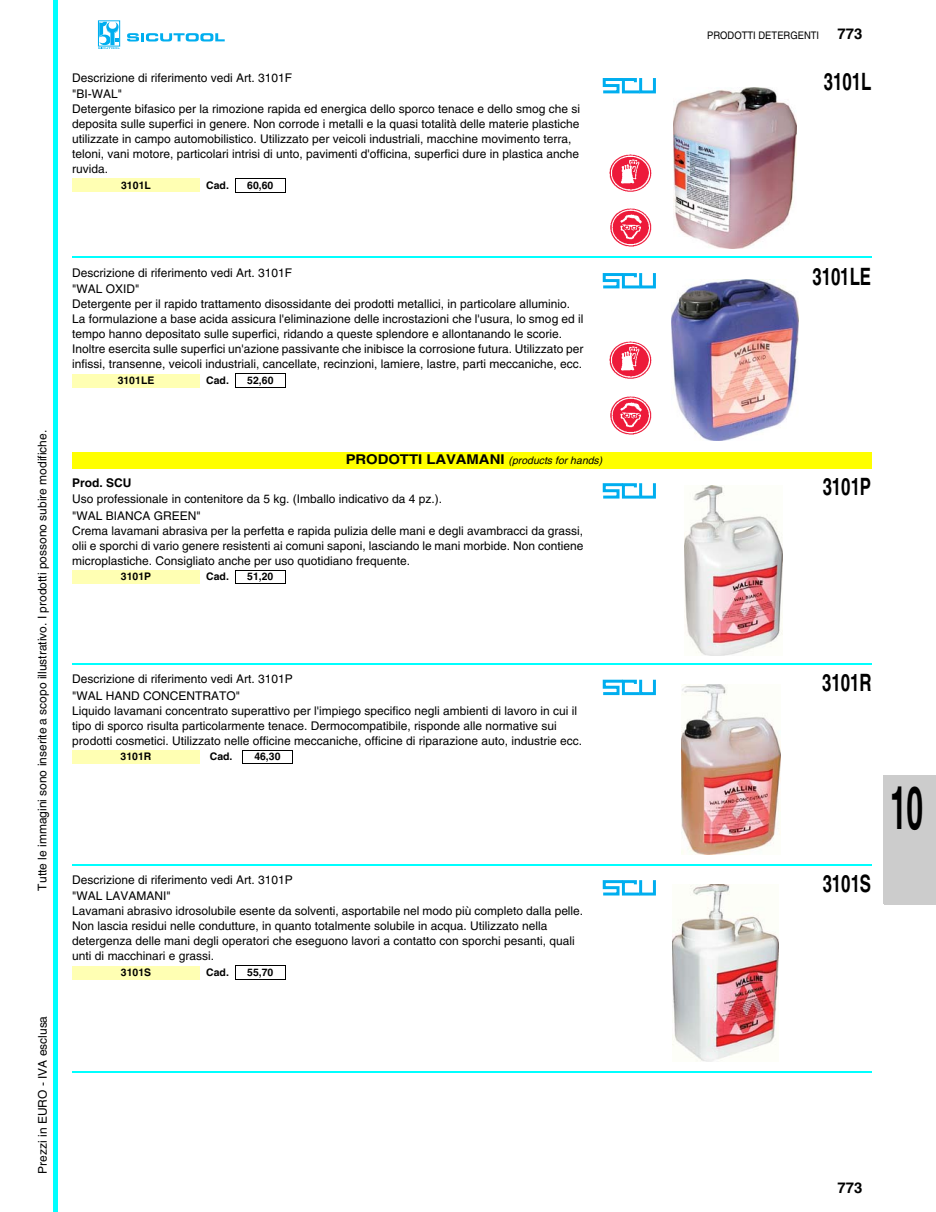
<style>
.page{position:relative;width:936px;height:1212px;background:#fff}
.page>*{position:absolute;margin:0;border:0;box-sizing:border-box;transform-origin:0 0}
.t1{font:700 60px "Helvetica";color:#000;scale:.5 1}
.t2{font:700 24px "Helvetica";color:#000;scale:.7 1}
.t3{font:700 15px "Helvetica";color:#000}
.t4{font:12px/15px "Helvetica";color:#000}
.t5{font:700 12px "Helvetica";color:#000}
.t6{font:700 10.5px "Helvetica";letter-spacing:.005em;color:#000}
.t7{font:italic 10.5px "Helvetica";letter-spacing:.005em;color:#000}
.t8{font:10.5px "Helvetica";color:#000;scale:.9 1}
.s1{font-weight:700;font-style:normal;font-size:13.5px}
.s2{font-weight:700;font-size:15px}
</style>
<div class="page">
<div style="left:53px;top:0;width:5px;height:1212px;background:#0ff"></div>
<svg style="left:127px;top:33px;width:98px;height:8px"></svg>
<div style="left:96px;top:19px;width:26px;height:30px;border:3px solid #fff"></div>
<svg style="left:98px;top:22px;width:22px;height:27px"></svg>
<div style="left:884px;top:776px;width:51px;height:128px;background:#ccc"></div>
<hr style="left:884px;top:775px;width:51px;height:2px;background:#ccc">
<hr style="left:884px;top:903px;width:51px;height:2px;background:#ccc">
<img style="left:674px;top:87px;width:122px;height:162px">
<div style="left:639px;top:77px;width:17px;height:16px;border:3px solid #00aeef"></div>
<svg style="left:602px;top:77px;width:40px;height:17px"></svg>
<img style="left:607px;top:207px;width:46px;height:40px">
<img style="left:609px;top:154px;width:43px;height:39px">
<div style="left:72px;top:179px;width:128px;height:13px;background:#ffffb3"></div>
<svg style="left:235px;top:179px;width:1px;height:13px"></svg>
<svg style="left:285px;top:179px;width:1px;height:13px"></svg>
<hr style="left:235px;top:178px;width:51px;height:1px;background:#000">
<hr style="left:235px;top:192px;width:51px;height:1px;background:#000">
<hr style="left:72px;top:257px;width:800px;height:1px;background:#0ff">
<img style="left:671px;top:279px;width:128px;height:162px">
<div style="left:639px;top:272px;width:17px;height:16px;border:3px solid #00aeef"></div>
<svg style="left:602px;top:272px;width:40px;height:17px"></svg>
<img style="left:607px;top:396px;width:46px;height:40px">
<img style="left:609px;top:341px;width:43px;height:39px">
<div style="left:72px;top:374px;width:128px;height:13px;background:#ffffb3"></div>
<svg style="left:235px;top:374px;width:1px;height:13px"></svg>
<svg style="left:285px;top:374px;width:1px;height:13px"></svg>
<hr style="left:235px;top:373px;width:51px;height:1px;background:#000">
<hr style="left:235px;top:387px;width:51px;height:1px;background:#000">
<div style="left:72px;top:452px;width:800px;height:16px;background:#ff0"></div>
<img style="left:684px;top:485px;width:98px;height:170px">
<div style="left:639px;top:482px;width:17px;height:17px;border:3px solid #00aeef"></div>
<svg style="left:602px;top:482px;width:40px;height:17px"></svg>
<div style="left:72px;top:570px;width:128px;height:14px;background:#ffffb3"></div>
<svg style="left:235px;top:571px;width:1px;height:13px"></svg>
<svg style="left:285px;top:571px;width:1px;height:13px"></svg>
<hr style="left:235px;top:570px;width:51px;height:1px;background:#000">
<hr style="left:235px;top:584px;width:51px;height:1px;background:#000">
<hr style="left:72px;top:663px;width:800px;height:2px;background:#0ff">
<img style="left:682px;top:685px;width:99px;height:170px">
<div style="left:639px;top:678px;width:17px;height:17px;border:3px solid #00aeef"></div>
<svg style="left:602px;top:678px;width:40px;height:18px"></svg>
<div style="left:72px;top:750px;width:128px;height:14px;background:#ffffb3"></div>
<svg style="left:242px;top:751px;width:1px;height:13px"></svg>
<svg style="left:292px;top:751px;width:1px;height:13px"></svg>
<hr style="left:242px;top:750px;width:51px;height:1px;background:#000">
<hr style="left:242px;top:764px;width:51px;height:1px;background:#000">
<hr style="left:72px;top:864px;width:800px;height:1px;background:#0ff">
<img style="left:672px;top:884px;width:106px;height:177px">
<div style="left:639px;top:879px;width:17px;height:17px;border:3px solid #00aeef"></div>
<svg style="left:602px;top:879px;width:40px;height:17px"></svg>
<div style="left:72px;top:966px;width:128px;height:13px;background:#ffffb3"></div>
<svg style="left:235px;top:967px;width:1px;height:12px"></svg>
<svg style="left:285px;top:967px;width:1px;height:12px"></svg>
<hr style="left:235px;top:966px;width:51px;height:1px;background:#000">
<hr style="left:235px;top:979px;width:51px;height:1px;background:#000">
<hr style="left:72px;top:1071px;width:800px;height:2px;background:#0ff">
<p class="t4" style="left:72px;top:69px;width:221px;line-height:16.5px">Descrizione di riferimento vedi Art. 3101F "BI-WAL"</p>
<p class="t4" style="left:72px;top:101px;width:509px">Detergente bifasico per la rimozione rapida ed energica dello sporco tenace e dello smog che si deposita sulle superfici in genere. Non corrode i metalli e la quasi totalità delle materie plastiche utilizzate in campo automobilistico. Utilizzato per veicoli industriali, macchine movimento terra, teloni, vani motore, particolari intrisi di unto, pavimenti d'officina, superfici dure in plastica anche ruvida.</p>
<p class="t6" style="left:121px;top:179px;width:31px">3101L</p>
<p class="t6" style="left:206px;top:179px;width:24px">Cad.</p>
<p class="t6" style="left:247px;top:179px;width:28px">60,60</p>
<p class="t4" style="left:35px;top:891px;width:462px;rotate:-90deg">Tutte le immagini sono inserite a scopo illustrativo. I prodotti possono subire modifiche.</p>
<p class="t4" style="left:35px;top:1174px;width:159px;rotate:-90deg">Prezzi in EURO - IVA esclusa</p>
<p class="t4" style="left:72px;top:264px;width:221px;line-height:16.5px">Descrizione di riferimento vedi Art. 3101F "WAL OXID"</p>
<p class="t4" style="left:72px;top:297px;width:513px">Detergente per il rapido trattamento disossidante dei prodotti metallici, in particolare alluminio.<br>La formulazione a base acida assicura l'eliminazione delle incrostazioni che l'usura, lo smog ed il tempo hanno depositato sulle superfici, ridando a queste splendore e allontanando le scorie.<br>Inoltre esercita sulle superfici un'azione passivante che inibisce la corrosione futura. Utilizzato per infissi, transenne, veicoli industriali, cancellate, recinzioni, lamiere, lastre, parti meccaniche, ecc.</p>
<p class="t6" style="left:118px;top:374px;width:38px">3101LE</p>
<p class="t6" style="left:206px;top:374px;width:24px">Cad.</p>
<p class="t6" style="left:247px;top:374px;width:28px">52,60</p>
<p class="t7" style="left:346px;top:456px;width:258px"><span class="s1">PRODOTTI LAVAMANI</span> (products for hands)</p>
<p class="t5" style="left:72px;top:475px;width:61px">Prod. SCU</p>
<p class="t4" style="left:72px;top:491px;width:371px;line-height:16.5px">Uso professionale in contenitore da 5 kg. (Imballo indicativo da 4 pz.). "WAL BIANCA GREEN"</p>
<p class="t4" style="left:72px;top:523px;width:513px;text-align:justify">Crema lavamani abrasiva per la perfetta e rapida pulizia delle mani e degli avambracci da grassi, olii e sporchi di vario genere resistenti ai comuni saponi, lasciando le mani morbide. Non contiene microplastiche. Consigliato anche per uso quotidiano frequente.</p>
<p class="t6" style="left:121px;top:570px;width:32px">3101P</p>
<p class="t6" style="left:206px;top:570px;width:24px">Cad.</p>
<p class="t6" style="left:247px;top:570px;width:28px">51,20</p>
<p class="t4" style="left:72px;top:671px;width:222px;line-height:16.5px">Descrizione di riferimento vedi Art. 3101P "WAL HAND CONCENTRATO"</p>
<p class="t4" style="left:72px;top:703px;width:511px">Liquido lavamani concentrato superattivo per l'impiego specifico negli ambienti di lavoro in cui il tipo di sporco risulta particolarmente tenace. Dermocompatibile, risponde alle normative sui prodotti cosmetici. Utilizzato nelle officine meccaniche, officine di riparazione auto, industrie ecc.</p>
<p class="t6" style="left:121px;top:750px;width:32px">3101R</p>
<p class="t6" style="left:210px;top:750px;width:24px">Cad.</p>
<p class="t6" style="left:254px;top:750px;width:28px">46,30</p>
<p class="t4" style="left:72px;top:871px;width:222px;line-height:16.5px">Descrizione di riferimento vedi Art. 3101P "WAL LAVAMANI"</p>
<p class="t4" style="left:72px;top:904px;width:513px">Lavamani abrasivo idrosolubile esente da solventi, asportabile nel modo più completo dalla pelle.<br>Non lascia residui nelle condutture, in quanto totalmente solubile in acqua. Utilizzato nella detergenza delle mani degli operatori che eseguono lavori a contatto con sporchi pesanti, quali unti di macchinari e grassi.</p>
<p class="t6" style="left:121px;top:966px;width:32px">3101S</p>
<p class="t6" style="left:206px;top:966px;width:24px">Cad.</p>
<p class="t6" style="left:247px;top:966px;width:28px">55,70</p>
<p class="t8" style="left:707px;top:29px;width:174px">PRODOTTI DETERGENTI <span class="s2">773</span></p>
<h2 class="t2" style="left:824px;top:67px;width:70px">3101L</h2>
<h2 class="t2" style="left:812px;top:262px;width:86px">3101LE</h2>
<h2 class="t2" style="left:823px;top:472px;width:71px">3101P</h2>
<h2 class="t2" style="left:822px;top:668px;width:72px">3101R</h2>
<h2 class="t2" style="left:823px;top:869px;width:71px">3101S</h2>
<h1 class="t1" style="left:890px;top:771px;width:68px">10</h1>
<p class="t3" style="left:838px;top:1179px;width:26px">773</p>
</div>
